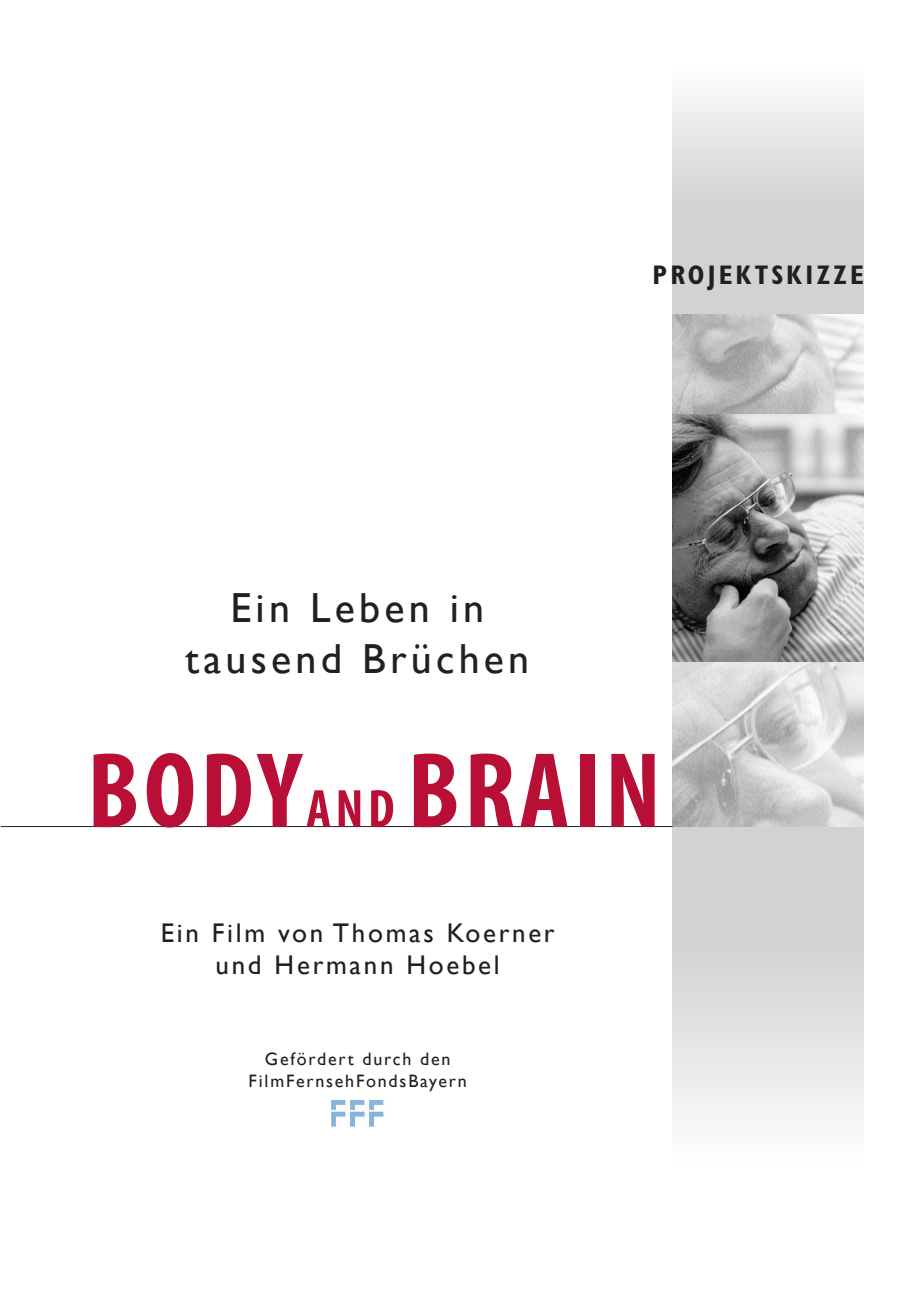
<style>
.page{position:relative;width:920px;height:1290px;background:#fff}
.page>*{position:absolute;margin:0;border:0;box-sizing:border-box;transform-origin:0 0}
.t1{font:700 condensed 108px "Myriad Pro";letter-spacing:.04em;color:#b90f36}
.t2{font:42px/50.4px "Gill Sans";letter-spacing:.1em;color:#231f20;text-align:center}
.t3{font:27px/32.4px "Gill Sans";letter-spacing:.1em;color:#231f20;text-align:center}
.t4{font:700 condensed 27px "Gill Sans";letter-spacing:.12em;color:#231f20}
.t5{font:18px/21.6px "Gill Sans";letter-spacing:.1em;color:#231f20;text-align:center}
.s1{font-size:54px}
</style>
<div class="page">
<div style="left:673px;top:205px;width:191px;height:935px;background:#d1d2d4"></div>
<div style="left:673px;top:940px;width:191px;height:222px;background:linear-gradient(to bottom,#d0d1d4,#fdfdfd)"></div>
<div style="left:673px;top:69px;width:191px;height:137px;background:linear-gradient(to bottom,#fdfdfe,#d1d2d4)"></div>
<img style="left:673px;top:314px;width:191px;height:100px">
<img style="left:673px;top:661px;width:191px;height:166px">
<img style="left:673px;top:414px;width:191px;height:247px">
<hr style="left:1px;top:826px;width:672px;height:1px;background:#231f20">
<img style="left:331px;top:1101px;width:53px;height:26px">
<h2 class="t2" style="left:185px;top:583px;width:345px">Ein Leben in tausend Brüchen</h2>
<p class="t4" style="left:652px;top:265px;width:213px">PROJEKTSKIZZE</p>
<h1 class="t1" style="left:87px;top:753px;width:575px">BODY<span class="s1">AND</span> BRAIN</h1>
<p class="t3" style="left:161px;top:916px;width:395px">Ein Film von Thomas Koerner und Hermann Hoebel</p>
<p class="t5" style="left:249px;top:1048px;width:220px">Gefördert durch den<br>FilmFernsehFondsBayern</p>
</div>
